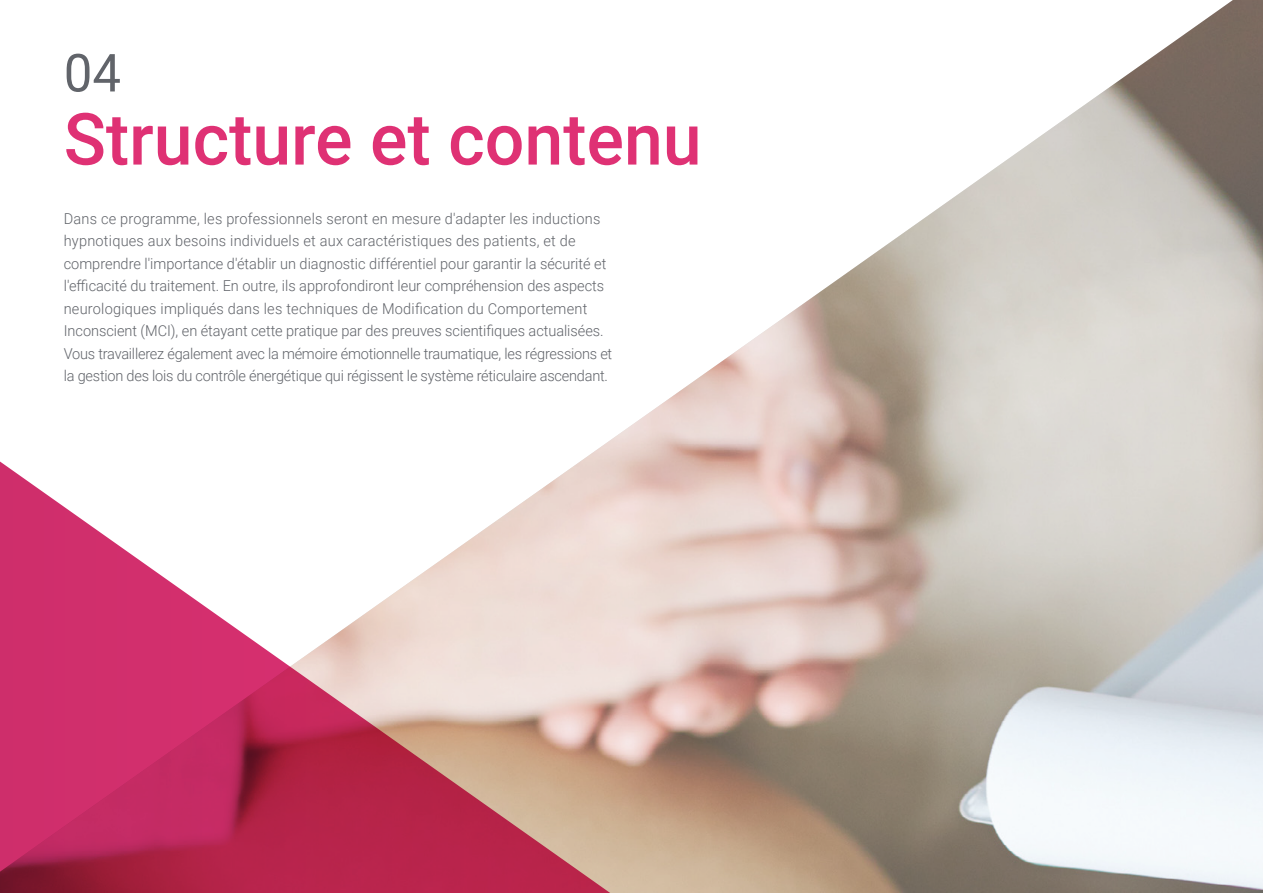
<style>
.page{position:relative;width:1263px;height:893px;background:#fff}
.page>*{position:absolute;margin:0;border:0;box-sizing:border-box;transform-origin:0 0}
.t1{font:500 72px "Roboto";color:#df3174}
.t2{font:52.5px "Roboto";color:#61646a}
.t3{font:300 15px/22.5px "Roboto";color:#61646a}
</style>
<div class="page">
<img style="left:602px;top:0;width:661px;height:893px">
<svg style="left:0;top:446px;width:640px;height:447px"></svg>
<h2 class="t2" style="left:64px;top:36px;width:59px">04</h2>
<h1 class="t1" style="left:64px;top:89px;width:639px">Structure et contenu</h1>
<p class="t3" style="left:64px;top:207px;width:550px">Dans ce programme, les professionnels seront en mesure d'adapter les inductions hypnotiques aux besoins individuels et aux caractéristiques des patients, et de comprendre l'importance d'établir un diagnostic différentiel pour garantir la sécurité et l'efficacité du traitement. En outre, ils approfondiront leur compréhension des aspects neurologiques impliqués dans les techniques de Modification du Comportement Inconscient (MCI), en étayant cette pratique par des preuves scientifiques actualisées.<br>Vous travaillerez également avec la mémoire émotionnelle traumatique, les régressions et la gestion des lois du contrôle énergétique qui régissent le système réticulaire ascendant.</p>
</div>
